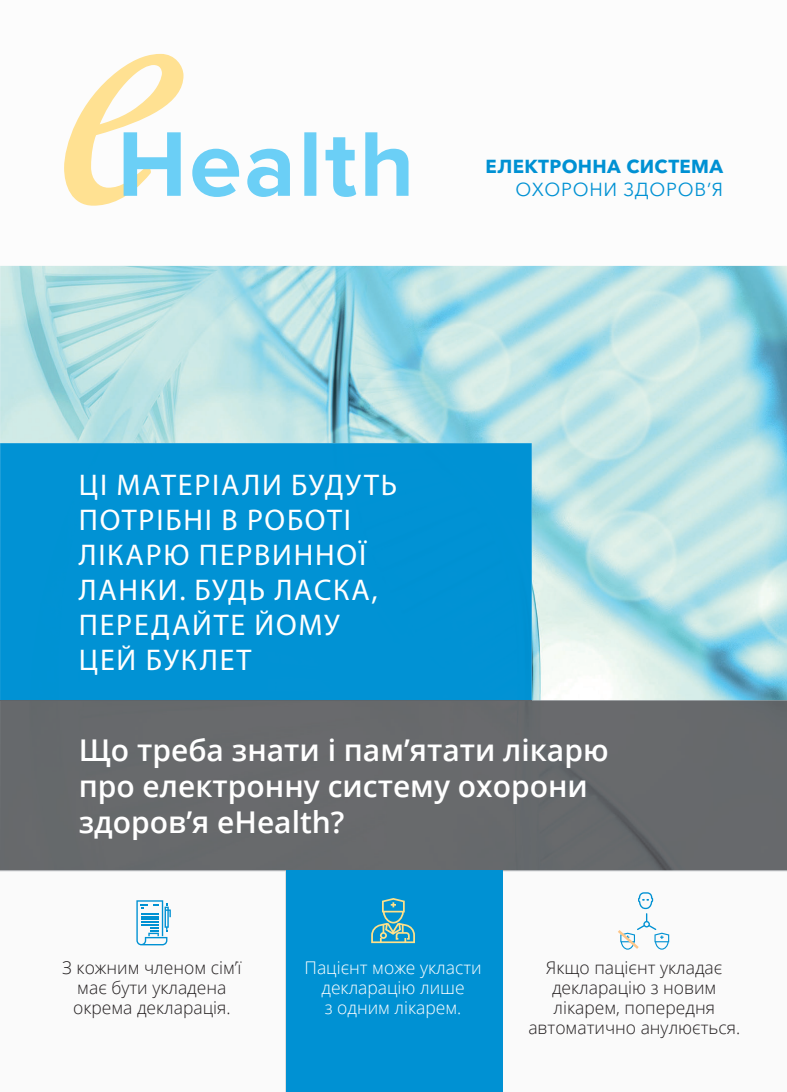
<style>
.page{position:relative;width:787px;height:1092px;background:#fff}
.page>*{position:absolute;margin:0;border:0;box-sizing:border-box;transform-origin:0 0}
.t1{font:30px/35px "Myriad Pro";letter-spacing:.06em;color:#fff}
.t2{font:600 30px/36px "Open Sans";color:#fff}
.t3{font:700 18.75px "Avenir Next Cyr";letter-spacing:.02em;color:#0091d3}
.t4{font:18.75px "Avenir Next Cyr";letter-spacing:.04em;color:#0091d3}
.t5{font:300 17.5px/20px "Open Sans";color:#231f20;text-align:center}
.t6{font:300 17.5px/20px "Open Sans";color:#fff;text-align:center}
</style>
<div class="page">
<img style="left:0;top:266px;width:787px;height:434px">
<div style="left:0;top:443px;width:531px;height:257px;background:#0192d4"></div>
<div style="left:0;top:700px;width:787px;height:170px;background:#67696c"></div>
<svg style="left:64px;top:54px;width:344px;height:152px"></svg>
<svg style="left:0;top:870px;width:286px;height:221px"></svg>
<svg style="left:502px;top:870px;width:285px;height:221px"></svg>
<div style="left:286px;top:870px;width:216px;height:221px;background:#0091d3"></div>
<svg style="left:136px;top:900px;width:35px;height:45px"></svg>
<svg style="left:371px;top:898px;width:44px;height:45px"></svg>
<svg style="left:618px;top:892px;width:51px;height:57px"></svg>
<p class="t3" style="left:485px;top:155px;width:239px">ЕЛЕКТРОННА СИСТЕМА</p>
<p class="t4" style="left:515px;top:179px;width:209px">ОХОРОНИ ЗДОРОВ’Я</p>
<h1 class="t1" style="left:79px;top:467px;width:320px">ЦІ МАТЕРІАЛИ БУДУТЬ<br>ПОТРІБНІ В РОБОТІ<br>ЛІКАРЮ ПЕРВИННОЇ<br>ЛАНКИ. БУДЬ ЛАСКА,<br>ПЕРЕДАЙТЕ ЙОМУ<br>ЦЕЙ БУКЛЕТ</h1>
<h1 class="t2" style="left:79px;top:731px;width:531px">Що треба знати і пам’ятати лікарю про електронну систему охорони здоров’я eHealth?</h1>
<p class="t5" style="left:62px;top:957px;width:180px">З кожним членом сім’ї має бути укладена окрема декларація.</p>
<p class="t6" style="left:304px;top:957px;width:179px">Пацієнт може укласти декларацію лише<br>з одним лікарем.</p>
<p class="t5" style="left:528px;top:957px;width:213px">Якщо пацієнт укладає декларацію з новим лікарем, попередня автоматично анулюється.</p>
</div>
